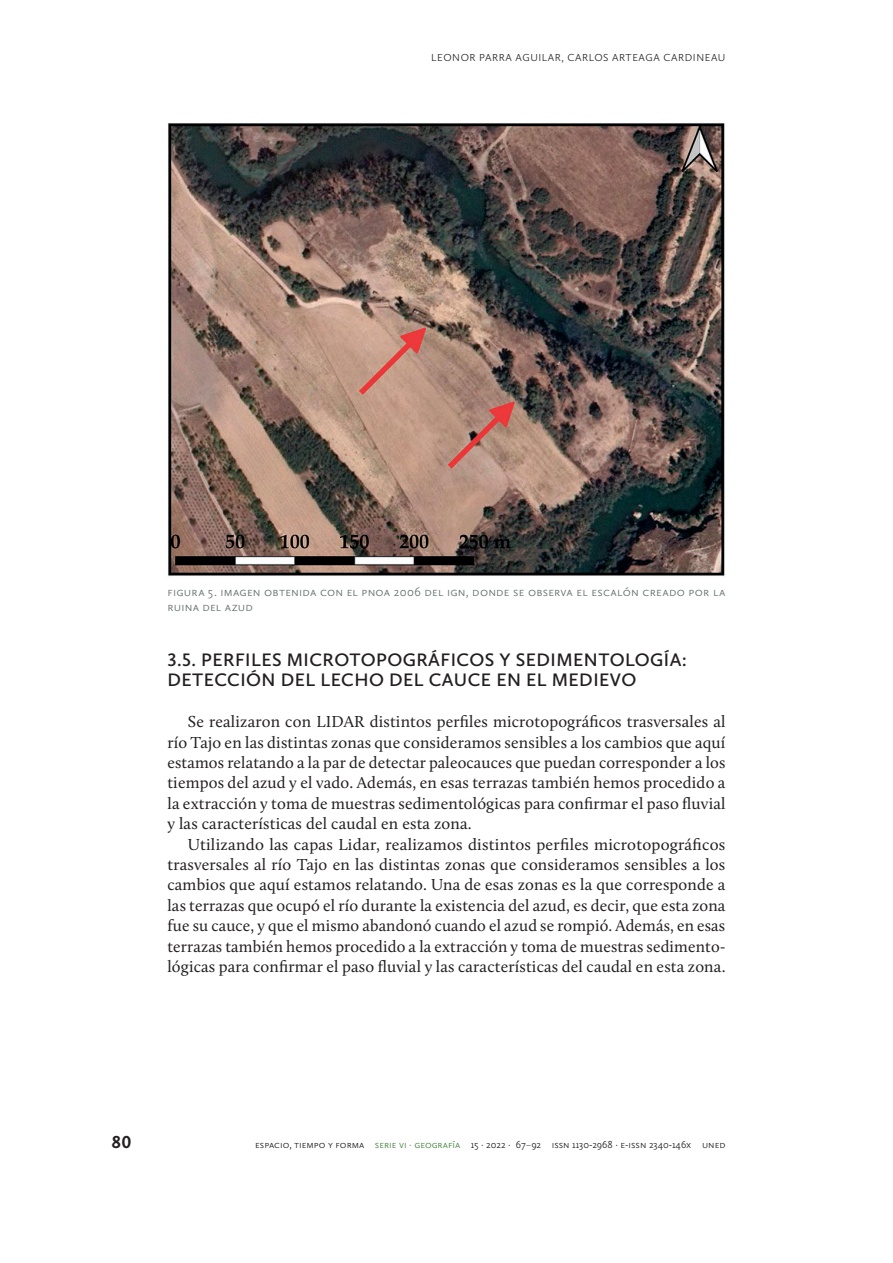
<style>
.page{position:relative;width:893px;height:1263px;background:#fff}
.page>*{position:absolute;margin:0;border:0;box-sizing:border-box;transform-origin:0 0}
.t1{font:600 18.75px/20.4px "Calluna Sans";letter-spacing:.025em;color:#231f20}
.t2{font:700 18px "Calluna Sans";color:#231f20}
.t3{font:16.5px/20.4px "Calluna";letter-spacing:.01em;color:#231f20;text-align:justify}
.t4{font:300 12.75px "Calluna Sans";letter-spacing:.015em;color:#67706e}
.t5{font:300 10.5px "Calluna Sans";color:#231f20}
.t6{font:300 10.5px "Calluna Sans";color:#44823d}
.s1{color:#44823d}
.s2{font-weight:400;color:#67706e}
</style>
<div class="page">
<img style="left:168px;top:123px;width:557px;height:453px">
<p class="t5" style="left:431px;top:52px;width:62px">Leo nor Parra</p>
<p class="t5" style="left:515px;top:52px;width:15px">Aguilar</p>
<p class="t5" style="left:562px;top:52px;width:22px">, Carlo</p>
<p class="t5" style="left:603px;top:52px;width:44px">s Arteaga</p>
<p class="t5" style="left:663px;top:52px;width:15px">Cardi</p>
<p class="t5" style="left:696px;top:52px;width:21px">neau</p>
<p class="t4" style="left:167px;top:584px;width:7px">Figura</p>
<p class="t4" style="left:208px;top:584px;width:18px">5. Imagen</p>
<p class="t4" style="left:264px;top:584px;width:17px">obtenida</p>
<p class="t4" style="left:320px;top:584px;width:9px">con</p>
<p class="t4" style="left:347px;top:584px;width:85px">el PNOA 2006 del</p>
<p class="t4" style="left:447px;top:584px;width:34px">IGN, donde</p>
<p class="t4" style="left:513px;top:584px;width:33px">se observa</p>
<p class="t4" style="left:577px;top:584px;width:22px">el escal</p>
<p class="t4" style="left:623px;top:584px;width:28px">ón creado</p>
<p class="t4" style="left:689px;top:584px;width:8px">por</p>
<p class="t4" style="left:713px;top:584px;width:7px">la</p>
<p class="t4" style="left:167px;top:599px;width:2px">ruina</p>
<p class="t4" style="left:202px;top:599px;width:7px">del</p>
<p class="t4" style="left:225px;top:599px;width:17px">azud</p>
<p class="t1" style="left:167px;top:649px;width:521px">3.5. PERFILES MICROTOPOGRÁFICOS Y SEDIMENTOLOGÍA:<br>DETECCIÓN DEL LECHO DEL CAUCE EN EL MEDIEVO</p>
<p class="t3" style="left:167px;top:711px;width:560px;text-indent:20px">Se realizaron con LIDAR distintos perfiles microtopográficos trasversales al río Tajo en las distintas zonas que consideramos sensibles a los cambios que aquí estamos relatando a la par de detectar paleocauces que puedan corresponder a los tiempos del azud y el vado. Además, en esas terrazas también hemos procedido a la extracción y toma de muestras sedimentológicas para confirmar el paso fluvial y las características del caudal en esta zona.</p>
<p class="t3" style="left:167px;top:834px;width:560px;text-indent:20px">Utilizando las capas Lidar, realizamos distintos perfiles microtopográficos trasversales al río Tajo en las distintas zonas que consideramos sensibles a los cambios que aquí estamos relatando. Una de esas zonas es la que corresponde a las terrazas que ocupó el río durante la existencia del azud, es decir, que esta zona fue su cauce, y que el mismo abandonó cuando el azud se rompió. Además, en esas terrazas también hemos procedido a la extracción y toma de muestras sedimento&shy;lógicas para confirmar el paso fluvial y las características del caudal en esta zona.</p>
<p class="t2" style="left:112px;top:1131px;width:21px">80</p>
<p class="t5" style="left:255px;top:1138px;width:130px">ESPACIO, TIEMPO Y FORMA <span class="s1">Serie</span></p>
<p class="t6" style="left:399px;top:1138px;width:28px">VI · Geograf</p>
<p class="t5" style="left:453px;top:1138px;width:182px"><span class="s1">ía</span> 15 · 2022 · 67<span class="s2">–</span>92 ISSN 1130-2968 · e-issn</p>
<p class="t5" style="left:649px;top:1138px;width:78px">2340-146x UNED</p>
</div>
